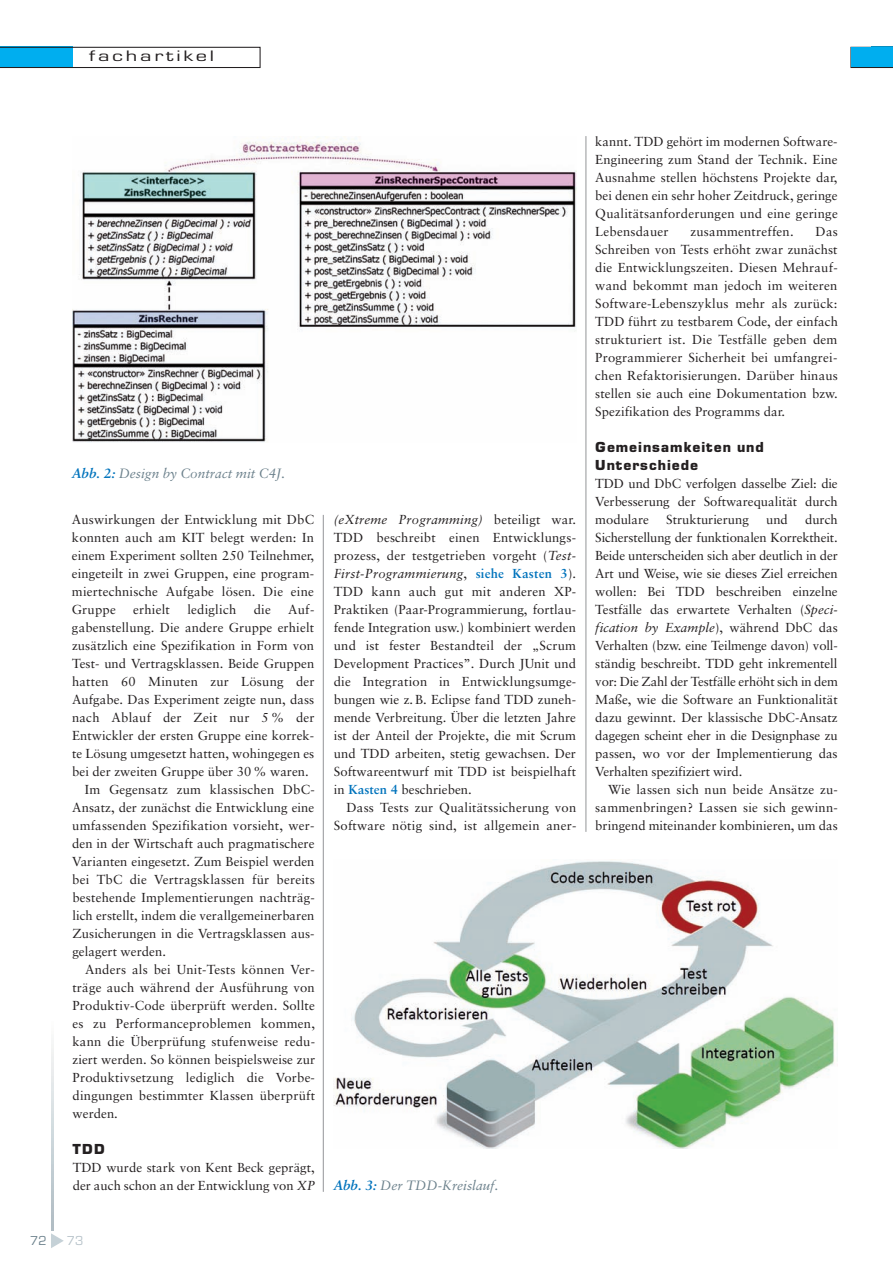
<style>
.page{position:relative;width:893px;height:1263px;background:#fff}
.page>*{position:absolute;margin:0;border:0;box-sizing:border-box;transform-origin:0 0}
.t1{font:15.75px "Eurostile";letter-spacing:.125em;color:#231f20;scale:1.43 1}
.t2{font:700 14.25px/18px "Eurostile BQ";letter-spacing:.07em;color:#231f20}
.t3{font:italic 13.5px "Sabon";color:#6c818c}
.t4{font:13.5px "Eurostile";color:#6c818c}
.t5{font:13.5px "Eurostile";color:#b6c2c9}
.t6{font:13.05px/18px "Sabon";letter-spacing:.005em;color:#231f20;text-align:justify}
.s1{font-weight:700;color:#0073bc}
.s2{font-style:italic}
</style>
<div class="page">
<svg style="left:51px;top:1233px;width:13px;height:15px"></svg>
<svg style="left:0;top:47px;width:261px;height:21px"></svg>
<div style="left:850px;top:47px;width:43px;height:21px;border:1px solid #231f20"></div>
<div style="left:852px;top:48px;width:41px;height:19px;background:#00aeef"></div>
<hr style="left:323px;top:515px;width:1px;height:677px;background:#939598">
<hr style="left:586px;top:136px;width:1px;height:696px;background:#939598">
<img style="left:72px;top:136px;width:504px;height:307px">
<img style="left:334px;top:861px;width:501px;height:288px">
<p class="t1" style="left:89px;top:50px;width:89px">fachartikel</p>
<p class="t3" style="left:72px;top:468px;width:214px"><span class="s1">Abb. 2:</span> Design by Contract mit C4J.</p>
<p class="t6" style="left:72px;top:511px;width:244px">Auswirkungen der Entwicklung mit DbC konnten auch am KIT belegt werden: In einem Experiment sollten 250 Teil nehmer, eingeteilt in zwei Gruppen, eine program&shy;miertechnische Aufgabe lösen. Die eine Gruppe</p>
<p class="t6" style="left:133px;top:601px;width:38px">erhielt</p>
<p class="t6" style="left:187px;top:601px;width:50px">lediglich</p>
<p class="t6" style="left:254px;top:601px;width:19px">die</p>
<p class="t6" style="left:288px;top:601px;width:28px">Auf -</p>
<p class="t6" style="left:72px;top:619px;width:244px">gabenstellung. Die andere Gruppe erhielt</p>
<p class="t6" style="left:72px;top:637px;width:244px">zusätzlich eine Spezifikation in Form von</p>
<p class="t6" style="left:72px;top:655px;width:244px">Test- und Vertragsklassen. Beide Gruppen</p>
<p class="t6" style="left:72px;top:673px;width:244px">hatten 60 Minuten zur Lösung der</p>
<p class="t6" style="left:72px;top:691px;width:244px">Aufgabe. Das Experiment zeigte nun, dass</p>
<p class="t6" style="left:72px;top:709px;width:244px">nach Ablauf der Zeit nur 5 % der</p>
<p class="t6" style="left:72px;top:727px;width:244px">Entwickler der ersten Gruppe eine korrek-</p>
<p class="t6" style="left:72px;top:745px;width:244px">te Lösung umgesetzt hatten, wohingegen es</p>
<p class="t6" style="left:72px;top:763px;width:238px">bei der zweiten Gruppe über 30 % waren.</p>
<p class="t6" style="left:85px;top:781px;width:231px">Im Gegensatz zum klassischen DbC-</p>
<p class="t6" style="left:72px;top:799px;width:244px">Ansatz, der zunächst die Entwicklung eine</p>
<p class="t6" style="left:72px;top:817px;width:244px">umfassenden Spezifikation vorsieht, wer-</p>
<p class="t6" style="left:72px;top:835px;width:244px">den in der Wirtschaft auch pragmatischere</p>
<p class="t6" style="left:72px;top:853px;width:244px">Varianten eingesetzt. Zum Beispiel werden</p>
<p class="t6" style="left:72px;top:871px;width:244px">bei TbC die Vertragsklassen für bereits</p>
<p class="t6" style="left:72px;top:889px;width:244px">bestehende Implementierungen nachträg-</p>
<p class="t6" style="left:72px;top:907px;width:244px">lich erstellt, indem die verallgemeinerbaren</p>
<p class="t6" style="left:72px;top:925px;width:244px">Zusicherungen in die Vertragsklassen aus-</p>
<p class="t6" style="left:72px;top:943px;width:95px">gelagert werden.</p>
<p class="t6" style="left:85px;top:961px;width:231px">Anders als bei Unit-Tests können Ver -</p>
<p class="t6" style="left:72px;top:979px;width:244px">träge auch während der Ausführung von</p>
<p class="t6" style="left:72px;top:997px;width:244px">Produktiv-Code überprüft werden. Sollte</p>
<p class="t6" style="left:72px;top:1015px;width:244px">es zu Performanceproblemen kommen,</p>
<p class="t6" style="left:73px;top:1033px;width:244px">kann die Überprüfung stufenweise redu-</p>
<p class="t6" style="left:73px;top:1051px;width:244px">ziert werden. So können beispielsweise zur</p>
<p class="t6" style="left:73px;top:1069px;width:244px">Produktivsetzung lediglich die Vorbe -</p>
<p class="t6" style="left:73px;top:1087px;width:244px">dingungen bestimmter Klassen überprüft</p>
<p class="t6" style="left:73px;top:1105px;width:47px">werden.</p>
<p class="t2" style="left:73px;top:1142px;width:34px">TDD</p>
<p class="t6" style="left:73px;top:1159px;width:244px">TDD wurde stark von Kent Beck geprägt, der auch schon an der Ent wicklung von <span class="s2">XP</span></p>
<p class="t4" style="left:30px;top:1236px;width:18px">72</p>
<p class="t5" style="left:67px;top:1236px;width:18px">73</p>
<p class="t6" style="left:334px;top:511px;width:244px"><span class="s2">(eXtreme Programming)</span> beteiligt war.<br>TDD beschreibt einen Entwicklungs - prozess, der testgetrieben vorgeht (<span class="s2">Test-First-Programmierung</span>, <span class="s1">siehe Kasten 3</span>).<br>TDD kann auch gut mit anderen XP-Praktiken (Paar-Programmierung, fortlau&shy;fende Integration usw.) kombiniert werden und ist fester Bestandteil der „Scrum Development Practices”. Durch JUnit und die Integration in Entwicklungsumge - bungen wie z. B. Eclipse fand TDD zuneh&shy;mende Verbreitung. Über die letzten Jahre ist der Anteil der Projekte, die mit Scrum und TDD arbeiten, stetig gewachsen. Der Softwareentwurf mit TDD ist beispielhaft in <span class="s1">Kasten 4</span> beschrieben.</p>
<p class="t6" style="left:334px;top:799px;width:244px;text-align:right">Dass Tests zur Qualitätssicherung von<br>Software nötig sind, ist allgemein aner-</p>
<p class="t3" style="left:334px;top:1179px;width:166px"><span class="s1">Abb. 3:</span> Der TDD-Kreislauf.</p>
<p class="t6" style="left:595px;top:133px;width:244px">kannt. TDD gehört im modernen Software-Engineering zum Stand der Technik. Eine Ausnahme stellen höchstens Projekte dar, bei denen ein sehr hoher Zeitdruck, geringe Qualitätsanforderungen und eine geringe Lebensdauer</p>
<p class="t6" style="left:690px;top:223px;width:105px">zusammentreffen.</p>
<p class="t6" style="left:595px;top:223px;width:244px;text-indent:220px">Das Schreiben von Tests erhöht zwar zunächst die Entwicklungszeiten. Diesen Mehrauf - wand bekommt man jedoch im weiteren Software-Lebenszyklus mehr als zurück:<br>TDD führt zu testbarem Code, der einfach strukturiert ist. Die Testfälle geben dem Programmierer Sicherheit bei umfangrei&shy;chen Refaktorisierungen. Darüber hinaus stellen sie auch eine Dokumentation bzw.<br>Spezifikation des Programms dar.</p>
<p class="t2" style="left:595px;top:440px;width:170px">Gemeinsamkeiten und<br>Unterschiede</p>
<p class="t6" style="left:595px;top:475px;width:244px">TDD und DbC verfolgen dasselbe Ziel: die Verbesserung der Softwarequalität durch modulare</p>
<p class="t6" style="left:595px;top:511px;width:244px;text-indent:210px">durch Sicherstellung der funktionalen Korrekt heit.<br>Beide unterscheiden sich aber deutlich in der Art und Weise, wie sie dieses Ziel erreichen wollen: Bei TDD beschreiben einzelne Testfälle das erwartete Verhalten (<span class="s2">Speci - fication by Example</span>), während DbC das Verhalten (bzw. eine Teilmenge davon) voll&shy;ständig beschreibt. TDD geht inkrementell vor: Die Zahl der Testfälle erhöht sich in dem Maße, wie die Software an Funktio nalität dazu gewinnt. Der klassische DbC-Ansatz dagegen scheint eher in die Design phase zu passen, wo vor der Imple men tierung das Verhalten spezifiziert wird.</p>
<p class="t6" style="left:595px;top:781px;width:244px;text-indent:13px">Wie lassen sich nun beide Ansätze zu - sammenbringen? Lassen sie sich gewinn&shy;bringend miteinander kombinieren, um das</p>
<p class="t6" style="left:666px;top:511px;width:84px">Strukturierung</p>
<p class="t6" style="left:766px;top:511px;width:23px">und</p>
</div>
